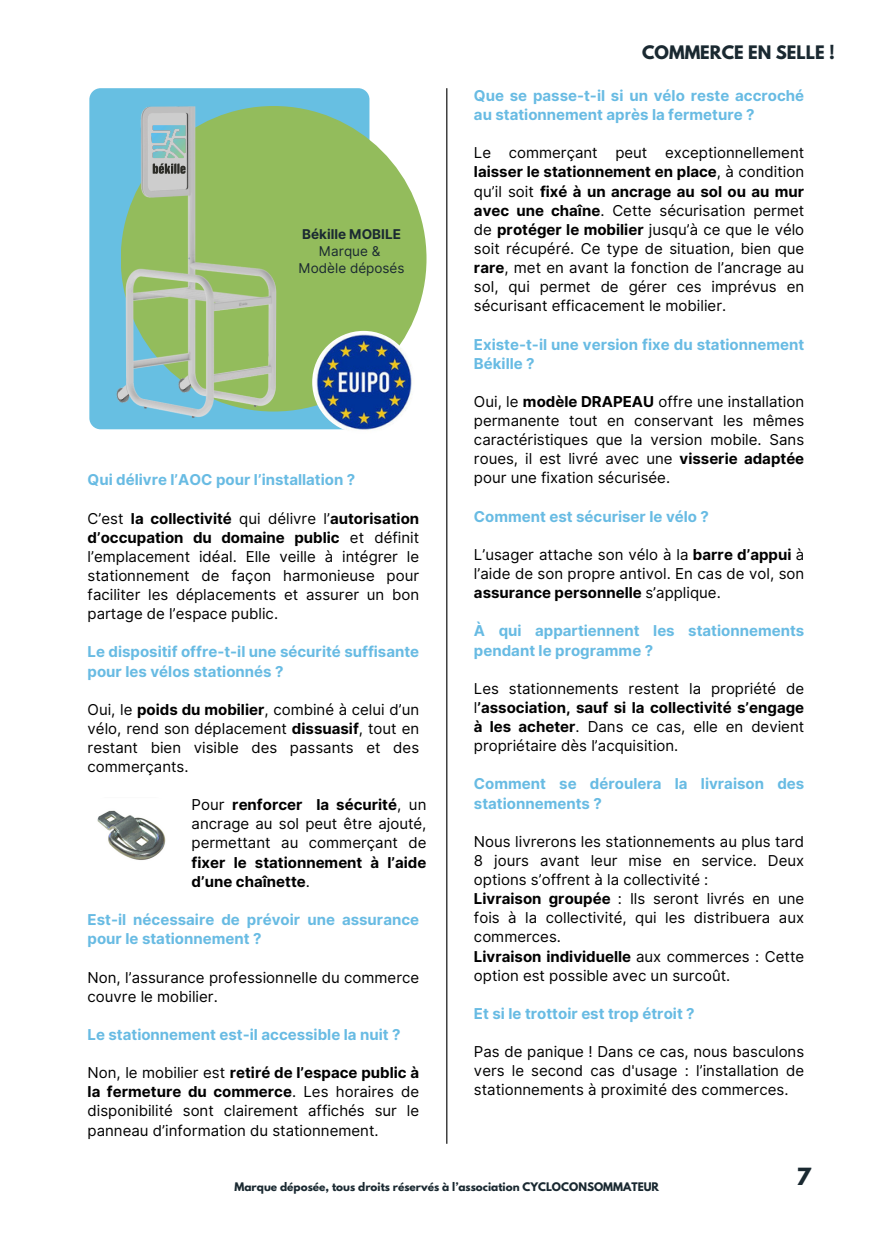
<style>
.page{position:relative;width:894px;height:1233px;background:#fff}
.page>*{position:absolute;margin:0;border:0;box-sizing:border-box;transform-origin:0 0}
.t1{font:700 21px "League Spartan";color:#1a2931}
.t2{font:700 16.5px "League Spartan";color:#1a2931}
.t3{font:15px/19.2px "Inter";color:#000;text-align:justify}
.t4{font:700 15px/19.2px "Inter";color:#68bbe3}
.t5{font:700 15px/19.2px "Inter";color:#000;text-align:justify}
.t6{font:13.5px/16.8px "Inter";color:#1a2931;text-align:center}
.t7{font:700 10.5px "League Spartan";color:#1a2931}
.s1{font-weight:700}
.s2{font-weight:400}
</style>
<div class="page">
<div style="left:121px;top:106px;width:305px;height:306px;background:#93bc5c;border-radius:50%"></div>
<img style="left:89px;top:88px;width:263px;height:342px">
<img style="left:95px;top:797px;width:72px;height:72px;border-radius:11px">
<hr style="left:446px;top:88px;width:1px;height:1056px;background:#000">
<img style="left:138px;top:119px;width:61px;height:61px">
<img style="left:312px;top:331px;width:103px;height:103px;border-radius:50%">
<h3 class="t6" style="left:298px;top:226px;width:107px"><span class="s1">Békille MOBILE<br></span>Marque &amp;<br>Modèle déposés</h3>
<p class="t4" style="left:88px;top:470px;width:269px">Qui délivre l’AOC pour l’installation ?</p>
<p class="t3" style="left:88px;top:508px;width:333px">C’est <span class="s1">la collectivité</span> qui délivre l’<span class="s1">autorisation d’occupation du domaine public</span> et définit l’emplacement idéal. Elle veille à intégrer le stationnement de façon harmonieuse pour faciliter les déplacements et assurer un bon partage de l’espace public.</p>
<h4 class="t4" style="left:88px;top:642px;width:333px">Le dispositif offre-t-il une sécurité suffisante pour les vélos stationnés ?</h4>
<p class="t3" style="left:88px;top:700px;width:333px">Oui, le <span class="s1">poids du mobilier</span>, combiné à celui d’un vélo, rend son déplacement <span class="s1">dissuasif</span>, tout en restant bien visible des passants et des commerçants.</p>
<h2 class="t5" style="left:191px;top:795px;width:236px"><span class="s2">Pour</span> renforcer la sécurité<span class="s2">, un ancrage au sol peut être ajouté, permettant au commerçant de </span>fixer le stationnement à l’aide d’une chaînette<span class="s2">.</span></h2>
<h2 class="t4" style="left:88px;top:910px;width:333px">Est-il nécessaire de prévoir une assurance pour le stationnement ?</h2>
<h3 class="t3" style="left:88px;top:967px;width:333px">Non, l’assurance professionnelle du commerce couvre le mobilier.</h3>
<h2 class="t4" style="left:88px;top:1025px;width:314px">Le stationnement est-il accessible la nuit ?</h2>
<h3 class="t3" style="left:88px;top:1063px;width:333px">Non, le mobilier est <span class="s1">retiré de l’espace public à la fermeture du commerce</span>. Les horaires de disponibilité sont clairement affichés sur le panneau d’information du stationnement.</h3>
<h2 class="t2" style="left:642px;top:44px;width:194px">COMMERCE EN SELLE !</h2>
<h3 class="t4" style="left:474px;top:86px;width:332px">Que se passe-t-il si un vélo reste accroché au stationnement après la fermeture ?</h3>
<p class="t3" style="left:474px;top:143px;width:332px">Le commerçant peut exceptionnellement <span class="s1">laisser le stationnement en place</span>, à condition qu’il soit <span class="s1">fixé à un ancrage au sol ou au mur avec une chaîne</span>. Cette sécurisation permet de <span class="s1">protéger le mobilier</span> jusqu’à ce que le vélo soit récupéré. Ce type de situation, bien que <span class="s1">rare</span>, met en avant la fonction de l’ancrage au sol, qui permet de gérer ces imprévus en sécurisant efficacement le mobilier.</p>
<h3 class="t4" style="left:474px;top:335px;width:332px">Existe-t-il une version fixe du stationnement<br>Békille ?</h3>
<p class="t3" style="left:474px;top:392px;width:332px">Oui, le <span class="s1">modèle DRAPEAU</span> offre une installation permanente tout en conservant les mêmes caractéristiques que la version mobile. Sans roues, il est livré avec une <span class="s1">visserie adaptée </span>pour une fixation sécurisée.</p>
<h1 class="t4" style="left:474px;top:507px;width:236px">Comment est sécuriser le vélo ?</h1>
<h2 class="t3" style="left:474px;top:545px;width:332px">L’usager attache son vélo à la <span class="s1">barre d’appui</span> à l’aide de son propre antivol. En cas de vol, son <span class="s1">assurance personnelle</span> s’applique.</h2>
<h3 class="t4" style="left:474px;top:621px;width:332px">À qui appartiennent les stationnements pendant le programme ?</h3>
<h2 class="t3" style="left:474px;top:679px;width:332px">Les stationnements restent la propriété de l<span class="s1">’association, sauf si la collectivité s’engage à les acheter</span>. Dans ce cas, elle en devient propriétaire dès l’acquisition.</h2>
<h3 class="t4" style="left:474px;top:774px;width:332px">Comment se déroulera la livraison des stationnements ?</h3>
<h2 class="t3" style="left:474px;top:832px;width:332px;text-align:left">Nous livrerons les stationnements au plus tard 8 jours avant leur mise en service. Deux options s’offrent à la collectivité :<br><span class="s1">Livraison groupée</span> : Ils seront livrés en une fois à la collectivité, qui les distribuera aux commerces.<br><span class="s1">Livraison individuelle</span> aux commerces : Cette option est possible avec un surcoût.</h2>
<h3 class="t4" style="left:474px;top:1004px;width:222px">Et si le trottoir est trop étroit ?</h3>
<h2 class="t3" style="left:474px;top:1042px;width:332px">Pas de panique ! Dans ce cas, nous basculons vers le second cas d'usage : l’installation de stationnements à proximité des commerces.</h2>
<h3 class="t7" style="left:234px;top:1182px;width:426px">Marque déposée, tous droits réservés à l’association CYCLOCONSOMMATEUR</h3>
<h3 class="t1" style="left:796px;top:1167px;width:16px">7</h3>
</div>
